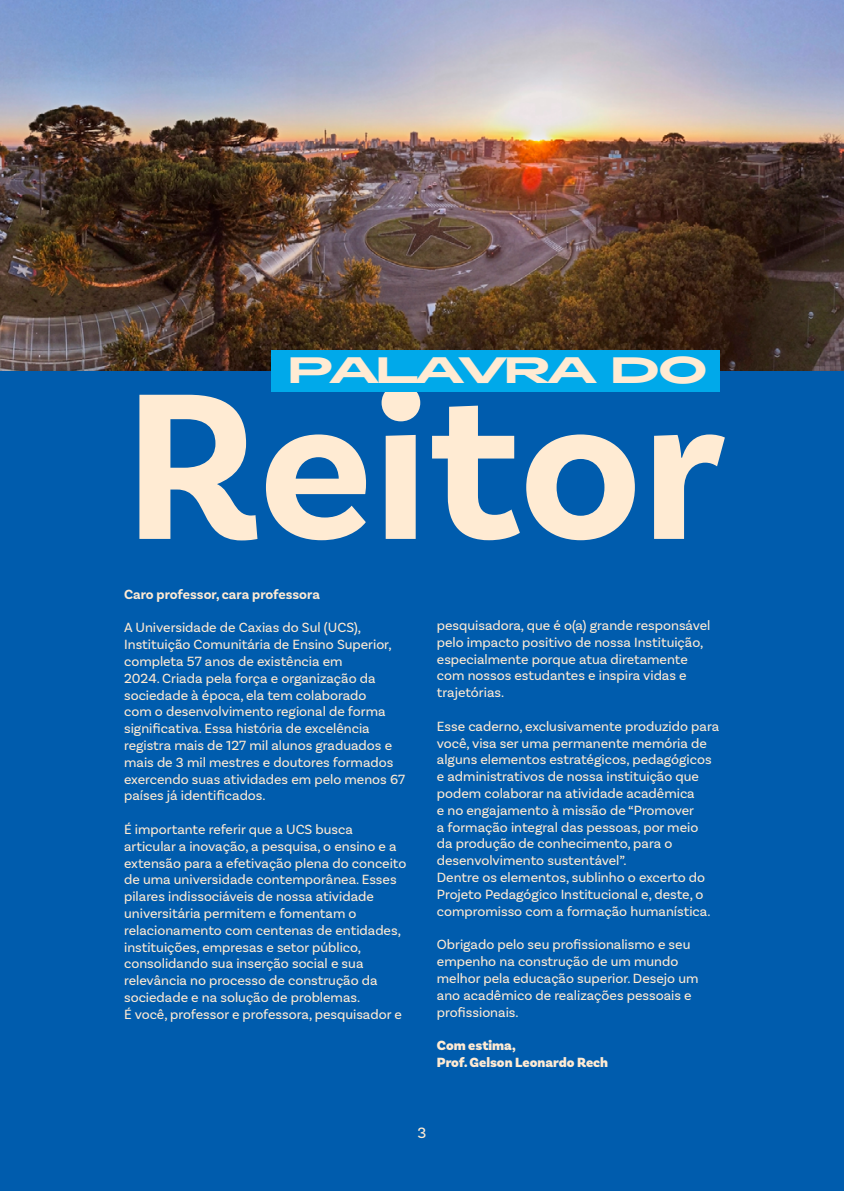
<style>
.page{position:relative;width:844px;height:1191px;background:#fff}
.page>*{position:absolute;margin:0;border:0;box-sizing:border-box;transform-origin:0 0}
.t1{font:700 218.4px "Basic Sans";color:#ffebd3}
.t2{font:700 36.57px "Zeppelin 52";color:#ffebd3}
.t3{font:15.75px "Basic Sans";color:#ffebd3}
.t4{font:14px/16.8px "Basic Sans";color:#ffebd3}
.t5{font:900 14px/16.8px "Basic Sans";color:#ffebd3}
.t6{font:700 14px "Basic Sans";color:#ffebd3}
</style>
<div class="page">
<div style="left:0;top:0;width:843px;height:1191px;background:#005cad"></div>
<img style="left:0;top:0;width:843px;height:370px">
<div style="left:272px;top:350px;width:447px;height:41px;background:#00a9ea"></div>
<h2 class="t2" style="left:288px;top:349px;width:420px">PALAVRA DO</h2>
<h1 class="t1" style="left:124px;top:334px;width:602px">Reitor</h1>
<p class="t6" style="left:124px;top:585px;width:197px">Caro professor, cara professora</p>
<p class="t4" style="left:124px;top:619px;width:282px">A Universidade de Caxias do Sul (UCS), Instituição Comunitária de Ensino Superior, completa 57 anos de existência em<br>2024. Criada pela força e organização da sociedade à época, ela tem colaborado<br>com o desenvolvimento regional de forma significativa. Essa história de excelência registra mais de 127 mil alunos graduados e mais de 3 mil mestres e doutores formados exercendo suas atividades em pelo menos 67 países já identificados.</p>
<p class="t4" style="left:124px;top:821px;width:284px">É importante referir que a UCS busca articular a inovação, a pesquisa, o ensino e a extensão para a efetivação plena do conceito de uma universidade contemporânea. Esses pilares indissociáveis de nossa atividade universitária permitem e fomentam o relacionamento com centenas de entidades, instituições, empresas e setor público, consolidando sua inserção social e sua relevância no processo de construção da sociedade e na solução de problemas.<br>É você, professor e professora, pesquisador e</p>
<p class="t4" style="left:437px;top:617px;width:275px">pesquisadora, que é o(a) grande responsável pelo impacto positivo de nossa Instituição, especialmente porque atua diretamente com nossos estudantes e inspira vidas e trajetórias.</p>
<p class="t4" style="left:437px;top:717px;width:284px">Esse caderno, exclusivamente produzido para você, visa ser uma permanente memória de alguns elementos estratégicos, pedagógicos e administrativos de nossa instituição que podem colaborar na atividade acadêmica<br>e no engajamento à missão de “Promover<br>a formação integral das pessoas, por meio<br>da produção de conhecimento, para o desenvolvimento sustentável”.<br>Dentre os elementos, sublinho o excerto do Projeto Pedagógico Institucional e, deste, o compromisso com a formação humanística.</p>
<p class="t4" style="left:437px;top:936px;width:263px">Obrigado pelo seu profissionalismo e seu empenho na construção de um mundo melhor pela educação superior. Desejo um ano acadêmico de realizações pessoais e profissionais.</p>
<p class="t5" style="left:437px;top:1037px;width:173px">Com estima,<br>Prof. Gelson Leonardo Rech</p>
<p class="t3" style="left:417px;top:1123px;width:10px">3</p>
</div>
